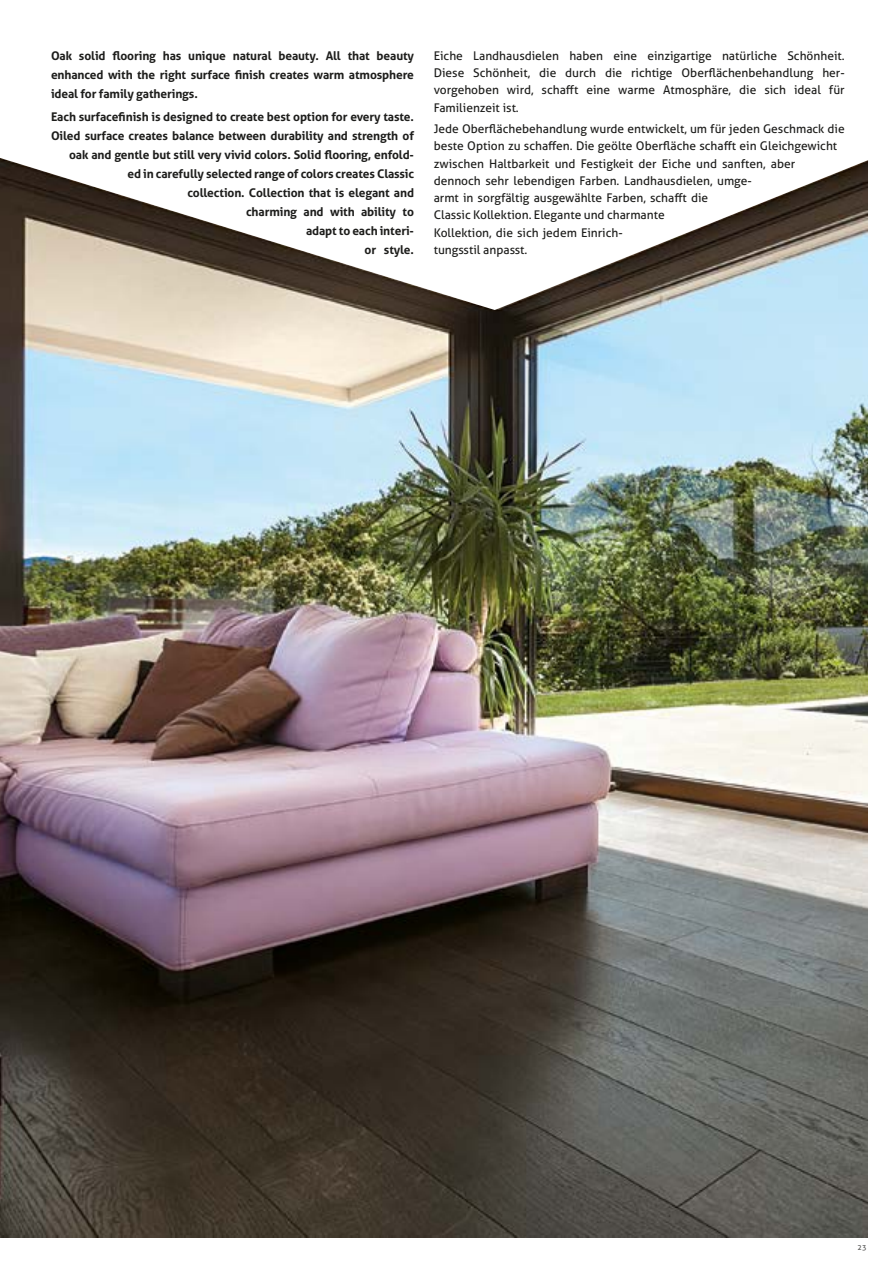
<style>
.page{position:relative;width:893px;height:1263px;background:#fff}
.page>*{position:absolute;margin:0;border:0;box-sizing:border-box;transform-origin:0 0}
.Tekst_blok_NJEM{font:12px/17.2px "Aller";color:#1d1d1b;text-align:justify}
.Tekst_blok_ENGL{font:700 12px/19px "Aller";letter-spacing:-.01em;color:#1d1d1b;text-align:justify}
.t1{font:7.5px "Aller";color:#575756}
</style>
<div class="page">
<img style="left:0;top:310px;width:867px;height:927px">
<svg style="left:0;top:158px;width:868px;height:152px"></svg>
<p class="Tekst_blok_ENGL" style="left:51px;top:46px;width:365px">Oak solid flooring has unique natural beauty. All that beauty enhanced with the right surface finish creates warm atmosphere ideal for family gatherings.</p>
<p class="Tekst_blok_ENGL" style="left:51px;top:107px;width:365px;text-align:right">Each surfacefinish is designed to create best option for every taste.<br>Oiled surface creates balance between durability and strength of oak and gentle but still very vivid colors. Solid flooring, enfold-<br>ed in carefully selected range of colors creates Classic<br>collection. Collection that is elegant and<br>charming and with ability to<br>adapt to each interi-<br>or style.</p>
<p class="Tekst_blok_NJEM" style="left:434px;top:47px;width:412px">Eiche Landhausdielen haben eine einzigartige natürliche Schönheit.<br>Diese Schönheit, die durch die richtige Oberflächenbehandlung her&shy;vorgehoben wird, schafft eine warme Atmosphäre, die sich ideal für Familienzeit ist.</p>
<p class="Tekst_blok_NJEM" style="left:434px;top:120px;width:412px;text-align:left">Jede Oberflächebehandlung wurde entwickelt, um für jeden Geschmack die beste Option zu schaffen. Die geölte Oberfläche schafft ein Gleichgewicht zwischen Haltbarkeit und Festigkeit der Eiche und sanften, aber dennoch sehr lebendigen Farben. Landhausdielen, umge-<br>armt in sorgfältig ausgewählte Farben, schafft die<br>Classic Kollektion. Elegante und charmante<br>Kollektion, die sich jedem Einrich-<br>tungsstil anpasst.</p>
<p class="t1" style="left:858px;top:1242px;width:10px">23</p>
</div>
